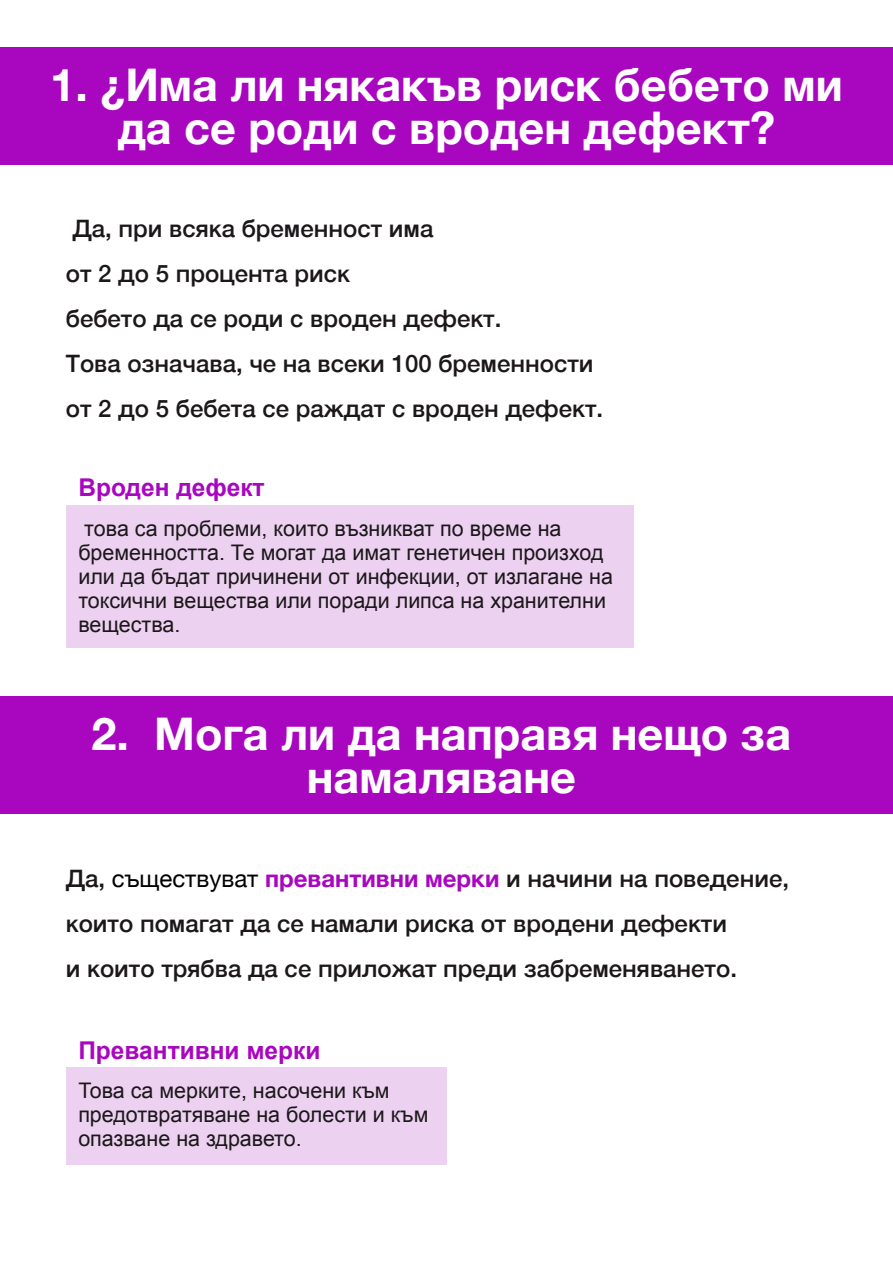
<style>
.page{position:relative;width:893px;height:1263px;background:#fff}
.page>*{position:absolute;margin:0;border:0;box-sizing:border-box;transform-origin:0 0}
.t1{font:700 45px/43px "Helvetica Neue";color:#fff;text-align:center}
.t2{font:700 24.45px "Arial";color:#a807bf}
.t3{font:500 24px/45px "Helvetica Neue";color:#1b171a}
.t4{font:21.45px/24px "Arial";color:#1b171a}
.s1{font-weight:400;color:#000}
.s2{font-weight:700;color:#a807bf}
</style>
<div class="page">
<div style="left:0;top:48px;width:893px;height:117px;background:#a807bf"></div>
<div style="left:0;top:697px;width:893px;height:117px;background:#a807bf"></div>
<div style="left:66px;top:505px;width:568px;height:143px;background:#edd1f1"></div>
<div style="left:66px;top:1067px;width:380px;height:98px;background:#edd1f1"></div>
<h1 class="t1" style="left:50px;top:62px;width:794px">1. ¿Има ли някакъв риск бебето ми да се роди с вроден дефект?</h1>
<p class="t3" style="left:66px;top:206px;width:539px">Да, при всяка бременност има<br>от 2 до 5 процента риск<br>бебето да се роди с вроден дефект.<br>Това означава, че на всеки 100 бременности от 2 до 5 бебета се раждат с вроден дефект.</p>
<p class="t2" style="left:78px;top:478px;width:188px">Вроден дефект</p>
<p class="t4" style="left:78px;top:518px;width:536px">това са проблеми, които възникват по време на бременността. Те могат да имат генетичен произход или да бъдат причинени от инфекции, от излагане на токсични вещества или поради липса на хранителни вещества.</p>
<h1 class="t1" style="left:92px;top:711px;width:701px">2. Мога ли да направя нещо за намаляване</h1>
<p class="t3" style="left:66px;top:855px;width:725px">Да, <span class="s1">съществуват</span> <span class="s2">превантивни мерки</span> и начини на поведение, които помагат да се намали риска от вродени дефекти<br>и които трябва да се приложат преди забременяването.</p>
<p class="t2" style="left:78px;top:1041px;width:244px">Превантивни мерки</p>
<p class="t4" style="left:78px;top:1080px;width:352px">Това са мерките, насочени към предотвратяване на болести и към опазване на здравето.</p>
</div>
